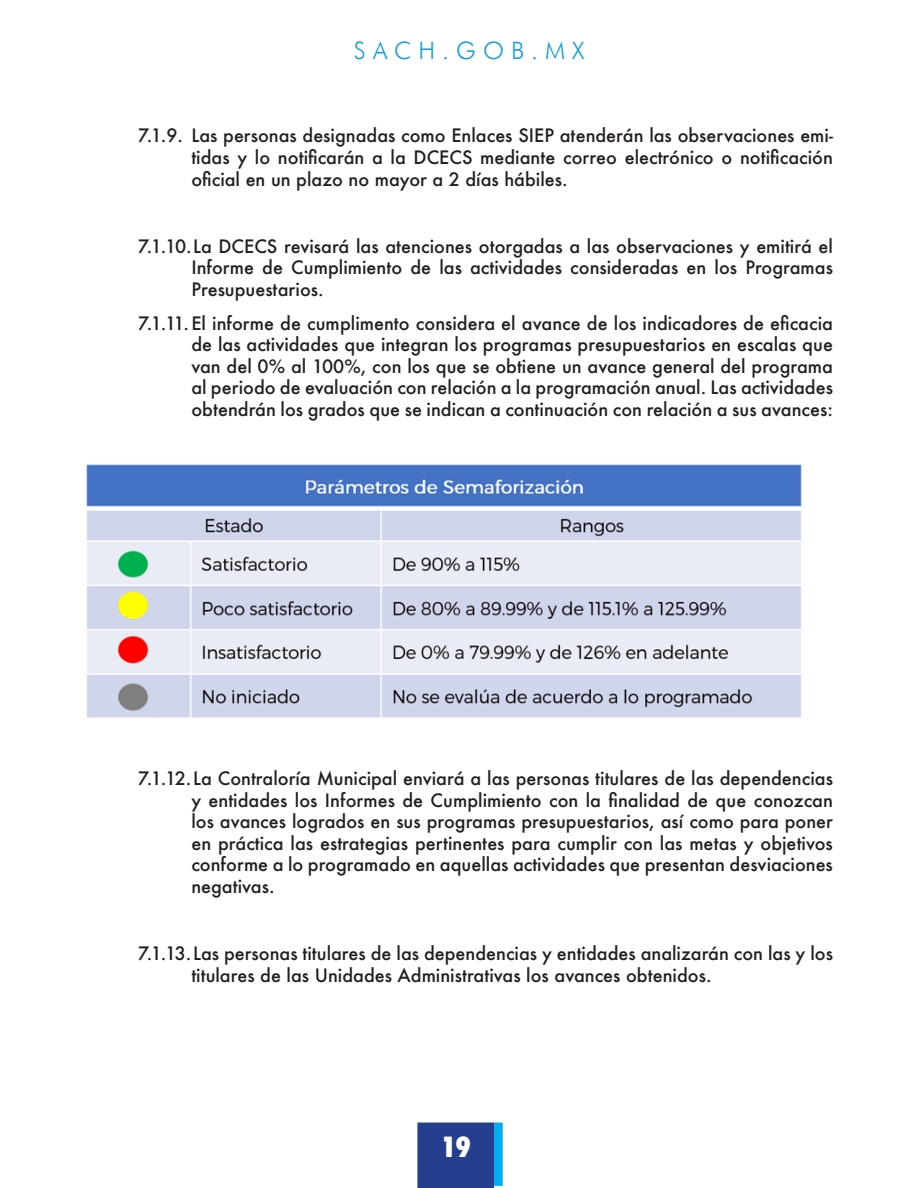
<style>
.page{position:relative;width:918px;height:1188px;background:#fff}
.page>*{position:absolute;margin:0;border:0;box-sizing:border-box;transform-origin:0 0}
.t1{font:800 condensed 27px "Futura";color:#fff}
.t2{font:300 24px "Futura BT";letter-spacing:.3em;color:#149dd9}
.t3{font:500 18px/21.6px "Futura";color:#231f20;text-align:justify}
</style>
<div class="page">
<div style="left:417px;top:1123px;width:77px;height:65px;background:#253f8e"></div>
<div style="left:494px;top:1123px;width:9px;height:63px;background:#00aeef;border:2px solid #00aeef"></div>
<img style="left:86px;top:464px;width:716px;height:254px">
<h2 class="t2" style="left:354px;top:36px;width:232px">SACH.GOB.MX</h2>
<p class="t3" style="left:191px;top:125px;width:643px;text-indent:-53px">7.1.9. Las personas designadas como Enlaces SIEP atenderán las observaciones emi&shy;tidas y lo notificarán a la DCECS mediante correo electrónico o notificación oficial en un plazo no mayor a 2 días hábiles.</p>
<p class="t3" style="left:191px;top:235px;width:643px;text-indent:-53px">7.1.10.La DCECS revisará las atenciones otorgadas a las observaciones y emitirá el Informe de Cumplimiento de las actividades consideradas en los Programas Presupuestarios.</p>
<p class="t3" style="left:191px;top:312px;width:643px;text-indent:-53px">7.1.11.El informe de cumplimento considera el avance de los indicadores de eficacia de las actividades que integran los programas presupuestarios en escalas que van del 0% al 100%, con los que se obtiene un avance general del programa al periodo de evaluación con relación a la programación anual. Las actividades obtendrán los grados que se indican a continuación con relación a sus avances:</p>
<p class="t3" style="left:191px;top:767px;width:643px;text-indent:-53px">7.1.12.La Contraloría Municipal enviará a las personas titulares de las dependencias y entidades los Informes de Cumplimiento con la finalidad de que conozcan los avances logrados en sus programas presupuestarios, así como para poner en práctica las estrategias pertinentes para cumplir con las metas y objetivos conforme a lo programado en aquellas actividades que presentan desviaciones negativas.</p>
<p class="t3" style="left:191px;top:942px;width:643px;text-indent:-53px">7.1.13.Las personas titulares de las dependencias y entidades analizarán con las y los titulares de las Unidades Administrativas los avances obtenidos.</p>
<h1 class="t1" style="left:440px;top:1128px;width:33px">19</h1>
</div>
